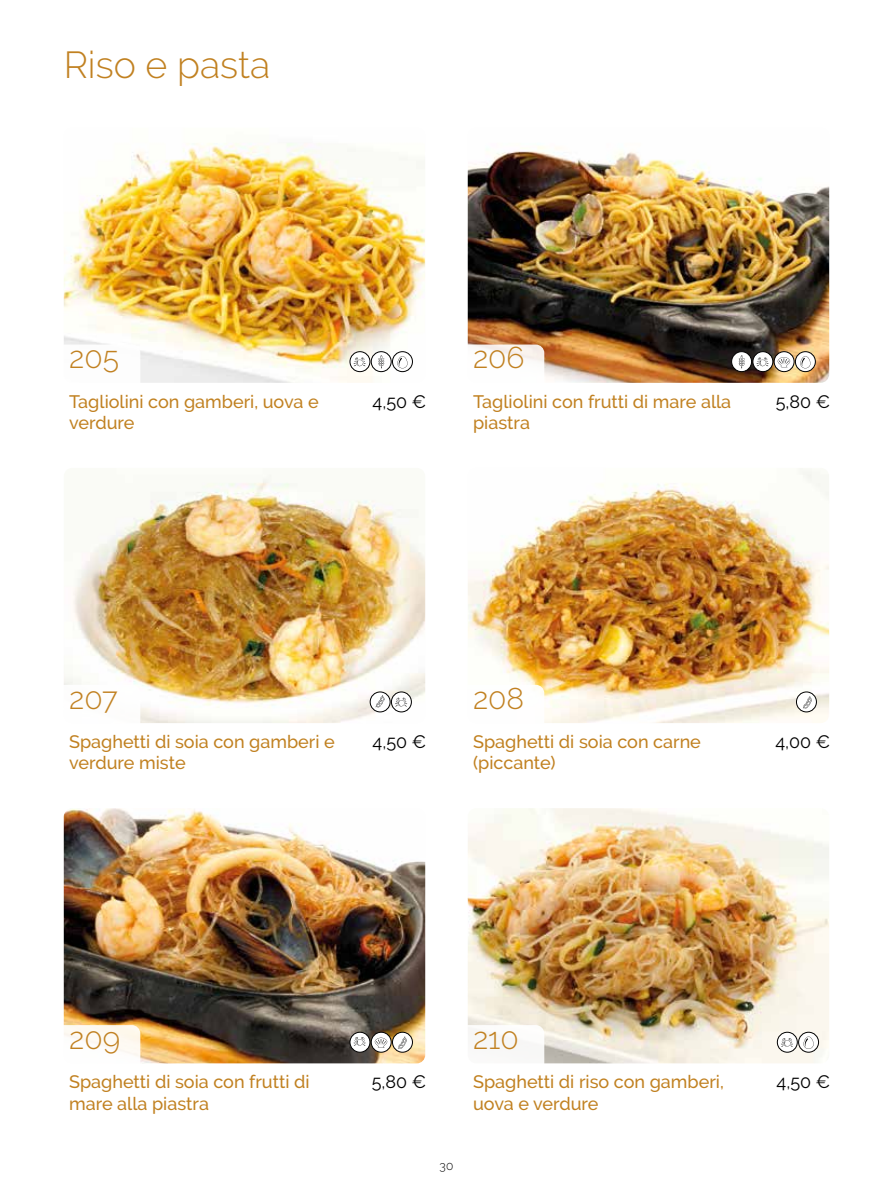
<style>
.page{position:relative;width:893px;height:1191px;background:#fff}
.page>*{position:absolute;margin:0;border:0;box-sizing:border-box;transform-origin:0 0}
.t1{font:300 37.5px "Raleway";color:#c18121}
.t2{font:300 30px "Raleway";color:#c18121}
.t3{font:500 18px/21.6px "Raleway";color:#c18121}
.t4{font:18px "Raleway";color:#000}
.t5{font:300 12px "Raleway";color:#000}
</style>
<div class="page">
<img style="left:468px;top:146px;width:361px;height:237px">
<img style="left:468px;top:468px;width:361px;height:255px">
<img style="left:468px;top:808px;width:361px;height:255px">
<div style="left:459px;top:1025px;width:85px;height:46px;background:#faf9f8;border-radius:9px"></div>
<div style="left:459px;top:344px;width:85px;height:47px;background:linear-gradient(to bottom,#f8f4f1,#fff);border-radius:9px"></div>
<div style="left:459px;top:685px;width:85px;height:46px;background:#fff;border-radius:9px"></div>
<img style="left:64px;top:808px;width:361px;height:255px">
<div style="left:55px;top:1025px;width:85px;height:46px;background:#fff;border-radius:9px"></div>
<img style="left:64px;top:143px;width:361px;height:240px">
<img style="left:64px;top:474px;width:361px;height:249px">
<div style="left:55px;top:344px;width:85px;height:47px;background:#fff;border-radius:9px"></div>
<div style="left:55px;top:685px;width:85px;height:46px;background:#fff;border-radius:9px"></div>
<svg style="left:392px;top:352px;width:20px;height:20px"></svg>
<div style="left:392px;top:351px;width:21px;height:21px;border:1px solid #000;border-radius:50%"></div>
<svg style="left:397px;top:356px;width:11px;height:12px"></svg>
<svg style="left:371px;top:352px;width:20px;height:20px"></svg>
<div style="left:371px;top:351px;width:21px;height:21px;border:1px solid #000;border-radius:50%"></div>
<svg style="left:378px;top:355px;width:6px;height:13px"></svg>
<svg style="left:795px;top:352px;width:20px;height:20px"></svg>
<div style="left:795px;top:351px;width:21px;height:21px;border:1px solid #000;border-radius:50%"></div>
<svg style="left:800px;top:356px;width:10px;height:12px"></svg>
<svg style="left:774px;top:352px;width:20px;height:20px"></svg>
<div style="left:774px;top:351px;width:20px;height:21px;border:1px solid #000;border-radius:50%"></div>
<svg style="left:777px;top:357px;width:13px;height:10px"></svg>
<svg style="left:753px;top:352px;width:20px;height:20px"></svg>
<div style="left:752px;top:351px;width:21px;height:21px;border:1px solid #000;border-radius:50%"></div>
<svg style="left:756px;top:357px;width:13px;height:9px"></svg>
<svg style="left:350px;top:352px;width:20px;height:20px"></svg>
<div style="left:350px;top:351px;width:20px;height:21px;border:1px solid #000;border-radius:50%"></div>
<svg style="left:353px;top:357px;width:13px;height:9px"></svg>
<svg style="left:732px;top:352px;width:20px;height:20px"></svg>
<div style="left:731px;top:351px;width:21px;height:21px;border:1px solid #000;border-radius:50%"></div>
<svg style="left:739px;top:355px;width:6px;height:13px"></svg>
<svg style="left:391px;top:692px;width:20px;height:20px"></svg>
<div style="left:391px;top:691px;width:21px;height:21px;border:1px solid #000;border-radius:50%"></div>
<svg style="left:395px;top:697px;width:12px;height:9px"></svg>
<svg style="left:370px;top:692px;width:20px;height:20px"></svg>
<div style="left:370px;top:691px;width:20px;height:21px;border:1px solid #000;border-radius:50%"></div>
<svg style="left:375px;top:695px;width:9px;height:12px"></svg>
<svg style="left:796px;top:692px;width:20px;height:20px"></svg>
<div style="left:796px;top:691px;width:21px;height:21px;border:1px solid #000;border-radius:50%"></div>
<svg style="left:803px;top:696px;width:9px;height:12px"></svg>
<svg style="left:392px;top:1032px;width:20px;height:20px"></svg>
<div style="left:392px;top:1031px;width:21px;height:21px;border:1px solid #000;border-radius:50%"></div>
<svg style="left:398px;top:1036px;width:9px;height:12px"></svg>
<svg style="left:371px;top:1032px;width:20px;height:20px"></svg>
<div style="left:371px;top:1031px;width:21px;height:21px;border:1px solid #000;border-radius:50%"></div>
<svg style="left:375px;top:1037px;width:12px;height:10px"></svg>
<svg style="left:350px;top:1032px;width:20px;height:20px"></svg>
<div style="left:350px;top:1031px;width:20px;height:21px;border:1px solid #000;border-radius:50%"></div>
<svg style="left:353px;top:1036px;width:13px;height:9px"></svg>
<svg style="left:799px;top:1032px;width:19px;height:20px"></svg>
<div style="left:798px;top:1031px;width:21px;height:21px;border:1px solid #000;border-radius:50%"></div>
<svg style="left:803px;top:1036px;width:11px;height:13px"></svg>
<svg style="left:777px;top:1032px;width:20px;height:20px"></svg>
<div style="left:777px;top:1031px;width:21px;height:21px;border:1px solid #000;border-radius:50%"></div>
<svg style="left:781px;top:1037px;width:12px;height:9px"></svg>
<h1 class="t1" style="left:64px;top:43px;width:208px">Riso e pasta</h1>
<h2 class="t2" style="left:69px;top:340px;width:51px">205</h2>
<h2 class="t2" style="left:473px;top:340px;width:53px">206</h2>
<p class="t3" style="left:69px;top:390px;width:251px">Tagliolini con gamberi, uova e verdure</p>
<p class="t4" style="left:373px;top:391px;width:55px">4,50 €</p>
<p class="t3" style="left:473px;top:390px;width:260px">Tagliolini con frutti di mare alla piastra</p>
<p class="t4" style="left:776px;top:391px;width:56px">5,80 €</p>
<h2 class="t2" style="left:69px;top:680px;width:50px">207</h2>
<p class="t3" style="left:69px;top:730px;width:267px">Spaghetti di soia con gamberi e verdure miste</p>
<p class="t4" style="left:373px;top:731px;width:55px">4,50 €</p>
<h2 class="t2" style="left:473px;top:680px;width:53px">208</h2>
<p class="t3" style="left:473px;top:730px;width:229px">Spaghetti di soia con carne (piccante)</p>
<p class="t4" style="left:775px;top:731px;width:56px">4,00 €</p>
<h2 class="t2" style="left:69px;top:1021px;width:53px">209</h2>
<p class="t3" style="left:69px;top:1071px;width:242px">Spaghetti di soia con frutti di mare alla piastra</p>
<p class="t4" style="left:372px;top:1071px;width:56px">5,80 €</p>
<p class="t5" style="left:440px;top:1158px;width:15px">30</p>
<h2 class="t2" style="left:473px;top:1021px;width:47px">210</h2>
<p class="t3" style="left:473px;top:1071px;width:252px">Spaghetti di riso con gamberi, uova e verdure</p>
<p class="t4" style="left:776px;top:1071px;width:55px">4,50 €</p>
</div>
